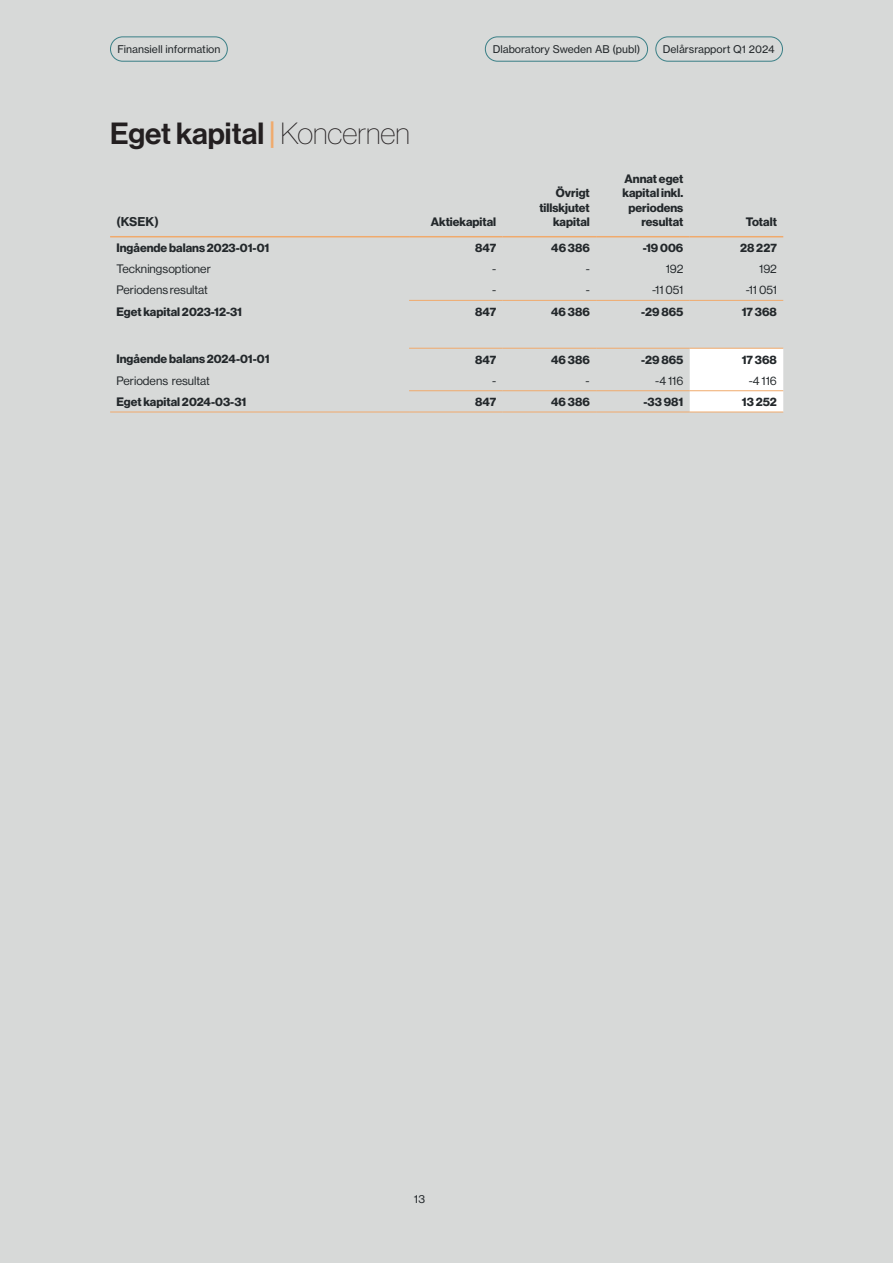
<style>
.page{position:relative;width:893px;height:1263px;background:#d7d9d8}
.page>*{position:absolute;margin:0;border:0;box-sizing:border-box;transform-origin:0 0}
.t1{font:30px "N Haas Grotesk DS Pro 65 Md";color:#231f20}
.t2{font:12px/14.4px "N Haas Grotesk DS Pro 75 Bd";color:#23282b;text-align:right}
.t3{font:12px "N Haas Grotesk DS Pro 55 Rg";color:#23282b}
.t4{font:12px "N Haas Grotesk TX Pro 75 Bd";color:#23282b}
.t5{font:10.5px "N Haas Grotesk TX Pro 55 Rg";color:#23282b}
.s1{color:#f0aa6c}
.s2{font-family:"N Haas Grotesk DS Pro 25 Th"}
</style>
<div class="page">
<div style="left:690px;top:349px;width:93px;height:63px;background:#fff"></div>
<hr style="left:110px;top:236px;width:299px;height:1px;background:#f0aa6c">
<hr style="left:409px;top:236px;width:94px;height:1px;background:#f0aa6c">
<hr style="left:503px;top:236px;width:93px;height:1px;background:#f0aa6c">
<hr style="left:596px;top:236px;width:94px;height:1px;background:#f0aa6c">
<hr style="left:690px;top:236px;width:93px;height:1px;background:#f0aa6c">
<hr style="left:409px;top:300px;width:94px;height:1px;background:#f0aa6c">
<hr style="left:503px;top:300px;width:93px;height:1px;background:#f0aa6c">
<hr style="left:596px;top:300px;width:94px;height:1px;background:#f0aa6c">
<hr style="left:690px;top:300px;width:93px;height:1px;background:#f0aa6c">
<hr style="left:409px;top:390px;width:94px;height:1px;background:#f0aa6c">
<hr style="left:503px;top:390px;width:93px;height:1px;background:#f0aa6c">
<hr style="left:596px;top:390px;width:94px;height:1px;background:#f0aa6c">
<hr style="left:690px;top:390px;width:93px;height:1px;background:#f0aa6c">
<hr style="left:409px;top:348px;width:94px;height:1px;background:#f0aa6c">
<hr style="left:503px;top:348px;width:93px;height:1px;background:#f0aa6c">
<hr style="left:596px;top:348px;width:94px;height:1px;background:#f0aa6c">
<hr style="left:690px;top:348px;width:93px;height:1px;background:#f0aa6c">
<hr style="left:110px;top:412px;width:299px;height:1px;background:#f0aa6c">
<hr style="left:409px;top:412px;width:94px;height:1px;background:#f0aa6c">
<hr style="left:503px;top:412px;width:93px;height:1px;background:#f0aa6c">
<hr style="left:596px;top:412px;width:94px;height:1px;background:#f0aa6c">
<hr style="left:690px;top:412px;width:93px;height:1px;background:#f0aa6c">
<div style="left:485px;top:36px;width:163px;height:26px;border:1px solid #397f86;border-radius:12px"></div>
<div style="left:655px;top:36px;width:128px;height:26px;border:1px solid #397f86;border-radius:12px"></div>
<div style="left:110px;top:36px;width:118px;height:26px;border:1px solid #397f86;border-radius:12px"></div>
<p class="t5" style="left:117px;top:43px;width:105px">Finansiell information</p>
<h1 class="t1" style="left:110px;top:116px;width:301px">Eget kapital <span class="s1">|</span> <span class="s2">Koncernen</span></h1>
<p class="t5" style="left:493px;top:43px;width:149px">Dlaboratory Sweden AB (publ)</p>
<p class="t5" style="left:663px;top:43px;width:113px">Delårsrapport Q1 2024</p>
<p class="t4" style="left:116px;top:214px;width:44px">(KSEK)</p>
<p class="t2" style="left:431px;top:215px;width:67px">Aktiekapital</p>
<p class="t2" style="left:539px;top:186px;width:52px">Övrigt tillskjutet kapital</p>
<p class="t2" style="left:623px;top:172px;width:62px">Annat eget kapital inkl. periodens resultat</p>
<p class="t2" style="left:746px;top:215px;width:32px">Totalt</p>
<p class="t2" style="left:116px;top:241px;width:154px">Ingående balans 2023-01-01</p>
<p class="t2" style="left:475px;top:241px;width:23px">847</p>
<p class="t2" style="left:551px;top:241px;width:40px">46 386</p>
<p class="t2" style="left:643px;top:241px;width:42px">-19 006</p>
<p class="t2" style="left:740px;top:241px;width:38px">28 227</p>
<p class="t3" style="left:116px;top:262px;width:96px">Teckningsoptioner</p>
<p class="t3" style="left:492px;top:262px;width:6px">-</p>
<p class="t3" style="left:586px;top:262px;width:6px">-</p>
<p class="t3" style="left:666px;top:262px;width:19px">192</p>
<p class="t3" style="left:759px;top:262px;width:19px">192</p>
<p class="t3" style="left:116px;top:283px;width:93px">Periodens resultat</p>
<p class="t3" style="left:492px;top:283px;width:6px">-</p>
<p class="t3" style="left:586px;top:283px;width:6px">-</p>
<p class="t3" style="left:652px;top:283px;width:33px">-11 051</p>
<p class="t3" style="left:746px;top:283px;width:33px">-11 051</p>
<p class="t2" style="left:116px;top:304px;width:127px">Eget kapital 2023-12-31</p>
<p class="t2" style="left:475px;top:305px;width:23px">847</p>
<p class="t2" style="left:551px;top:305px;width:40px">46 386</p>
<p class="t2" style="left:641px;top:305px;width:44px">-29 865</p>
<p class="t2" style="left:742px;top:305px;width:37px">17 368</p>
<p class="t2" style="left:116px;top:352px;width:155px">Ingående balans 2024-01-01</p>
<p class="t2" style="left:475px;top:352px;width:23px">847</p>
<p class="t2" style="left:551px;top:352px;width:40px">46 386</p>
<p class="t2" style="left:641px;top:352px;width:44px">-29 865</p>
<p class="t2" style="left:742px;top:352px;width:37px">17 368</p>
<p class="t3" style="left:116px;top:374px;width:95px">Periodens resultat</p>
<p class="t3" style="left:492px;top:374px;width:6px">-</p>
<p class="t3" style="left:586px;top:374px;width:6px">-</p>
<p class="t3" style="left:655px;top:374px;width:30px">-4 116</p>
<p class="t3" style="left:749px;top:374px;width:30px">-4 116</p>
<p class="t2" style="left:116px;top:395px;width:131px">Eget kapital 2024-03-31</p>
<p class="t2" style="left:475px;top:395px;width:23px">847</p>
<p class="t2" style="left:551px;top:395px;width:40px">46 386</p>
<p class="t2" style="left:643px;top:395px;width:41px">-33 981</p>
<p class="t2" style="left:742px;top:395px;width:36px">13 252</p>
<p class="t5" style="left:414px;top:1193px;width:13px">13</p>
</div>
